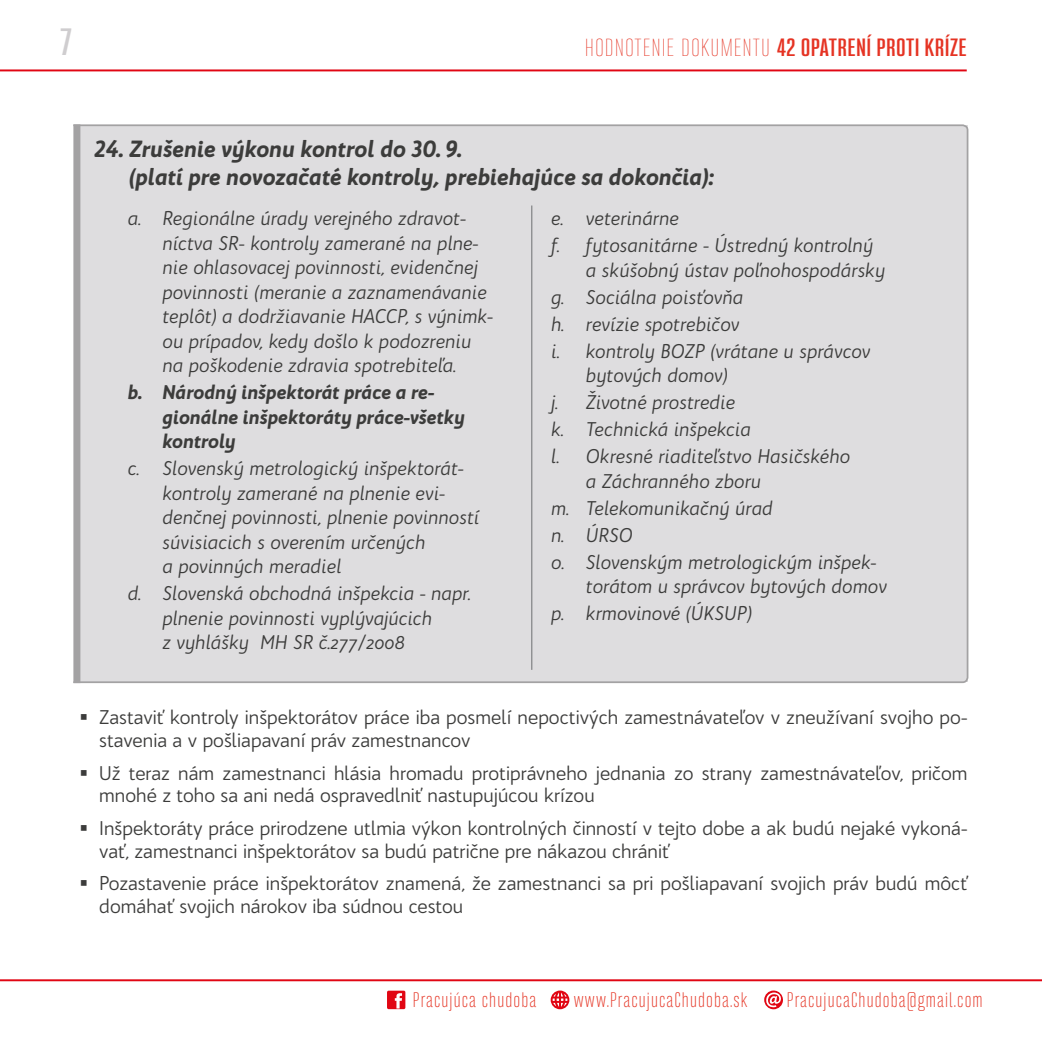
<style>
.page{position:relative;width:1042px;height:1042px;background:#fff}
.page>*{position:absolute;margin:0;border:0;box-sizing:border-box;transform-origin:0 0}
.t1{font:700 33.25px "Bw Stretch";color:#cfcdcf}
.t2{font:italic 900 22.75px/28px "Bw Quinta Pro";color:#3c3c3b}
.t3{font:700 21.88px "Bw Stretch";letter-spacing:.02em;color:#e53323;scale:1.1 1}
.t4{font:italic 19.25px/24.5px "Bw Quinta Pro";color:#3c3c3b}
.t5{font:19.25px/22.8px "Bw Quinta Pro";color:#3c3c3b}
.t6{font:italic 900 19.25px/24.5px "Bw Quinta Pro";color:#3c3c3b}
.t7{font:300 18.55px "Bw Stretch";letter-spacing:.06em;color:#e53323}
.s1{font-weight:100}
</style>
<div class="page">
<hr style="left:0;top:979px;width:1042px;height:2px;background:#e10613">
<hr style="left:0;top:69px;width:966px;height:2px;background:#e10613">
<svg style="left:551px;top:990px;width:18px;height:19px"></svg>
<svg style="left:764px;top:990px;width:19px;height:19px"></svg>
<svg style="left:387px;top:990px;width:18px;height:19px"></svg>
<div style="left:73px;top:124px;width:896px;height:560px;background:#dedddf"></div>
<hr style="left:531px;top:205px;width:1px;height:465px;background:#6e6f71">
<h1 class="t1" style="left:60px;top:20px;width:15px">7</h1>
<p class="t3" style="left:585px;top:33px;width:348px"><span class="s1">HODNOTENIE DOKUMENTU</span> 42 OPATRENÍ PROTI KRÍZE</p>
<p class="t2" style="left:129px;top:135px;width:586px;text-indent:-35px">24. Zrušenie výkonu kontrol do 30. 9.<br>(platí pre novozačaté kontroly, prebiehajúce sa dokončia):</p>
<p class="t4" style="left:162px;top:206px;width:332px;text-indent:-35px">a. Regionálne úrady verejného zdravot&shy;níctva SR- kontroly zamerané na plne&shy;nie ohlasovacej povinnosti, evidenčnej povinnosti (meranie a zaznamenávanie teplôt) a dodržiavanie HACCP, s výnimk&shy;ou prípadov, kedy došlo k podozreniu na poškodenie zdravia spotrebiteľa.</p>
<p class="t6" style="left:162px;top:380px;width:304px;text-indent:-35px">b. Národný inšpektorát práce a re&shy;gionálne inšpektoráty práce-všetky kontroly</p>
<p class="t4" style="left:162px;top:456px;width:318px;text-indent:-35px">c. Slovenský metrologický inšpektorát&shy;kontroly zamerané na plnenie evi&shy;denčnej povinnosti, plnenie povinností súvisiacich s overením určených<br>a povinných meradiel</p>
<p class="t4" style="left:162px;top:581px;width:310px;text-indent:-35px">d. Slovenská obchodná inšpekcia - napr. plnenie povinnosti vyplývajúcich<br>z vyhlášky MH SR č.277/2008</p>
<p class="t4" style="left:551px;top:205px;width:323px;line-height:26.9px">e. veterinárne<br>f. fytosanitárne - Ústredný kontrolný</p>
<p class="t4" style="left:551px;top:257px;width:336px;line-height:26.9px;text-indent:35px">a skúšobný ústav poľnohospodársky g. Sociálna poisťovňa<br>h. revízie spotrebičov<br>i. kontroly BOZP (vrátane u správcov</p>
<p class="t4" style="left:551px;top:362px;width:301px;line-height:26.9px;text-indent:35px">bytových domov)<br>j. Životné prostredie<br>k. Technická inšpekcia<br>l. Okresné riaditeľstvo Hasičského</p>
<p class="t4" style="left:551px;top:467px;width:327px;line-height:26.9px;text-indent:35px">a Záchranného zboru<br>m. Telekomunikačný úrad<br>n. ÚRSO<br>o. Slovenským metrologickým inšpek-</p>
<p class="t4" style="left:551px;top:573px;width:337px;line-height:26.9px;text-indent:35px">torátom u správcov bytových domov p. krmovinové (ÚKSUP)</p>
<p class="t5" style="left:99px;top:706px;width:870px">Zastaviť kontroly inšpektorátov práce iba posmelí nepoctivých zamestnávateľov v zneužívaní svojho po&shy;stavenia a v pošliapavaní práv zamestnancov</p>
<p class="t5" style="left:99px;top:761px;width:870px">Už teraz nám zamestnanci hlásia hromadu protiprávneho jednania zo strany zamestnávateľov, pričom mnohé z toho sa ani nedá ospravedlniť nastupujúcou krízou</p>
<p class="t5" style="left:99px;top:816px;width:870px">Inšpektoráty práce prirodzene utlmia výkon kontrolných činností v tejto dobe a ak budú nejaké vykoná&shy;vať, zamestnanci inšpektorátov sa budú patrične pre nákazou chrániť</p>
<p class="t5" style="left:99px;top:872px;width:870px">Pozastavenie práce inšpektorátov znamená, že zamestnanci sa pri pošliapavaní svojich práv budú môcť domáhať svojich nárokov iba súdnou cestou</p>
<p class="t7" style="left:413px;top:988px;width:125px">Pracujúca chudoba</p>
<p class="t7" style="left:574px;top:988px;width:175px">www.PracujucaChudoba.sk</p>
<p class="t7" style="left:787px;top:988px;width:197px">PracujucaChudoba@gmail.com</p>
</div>
